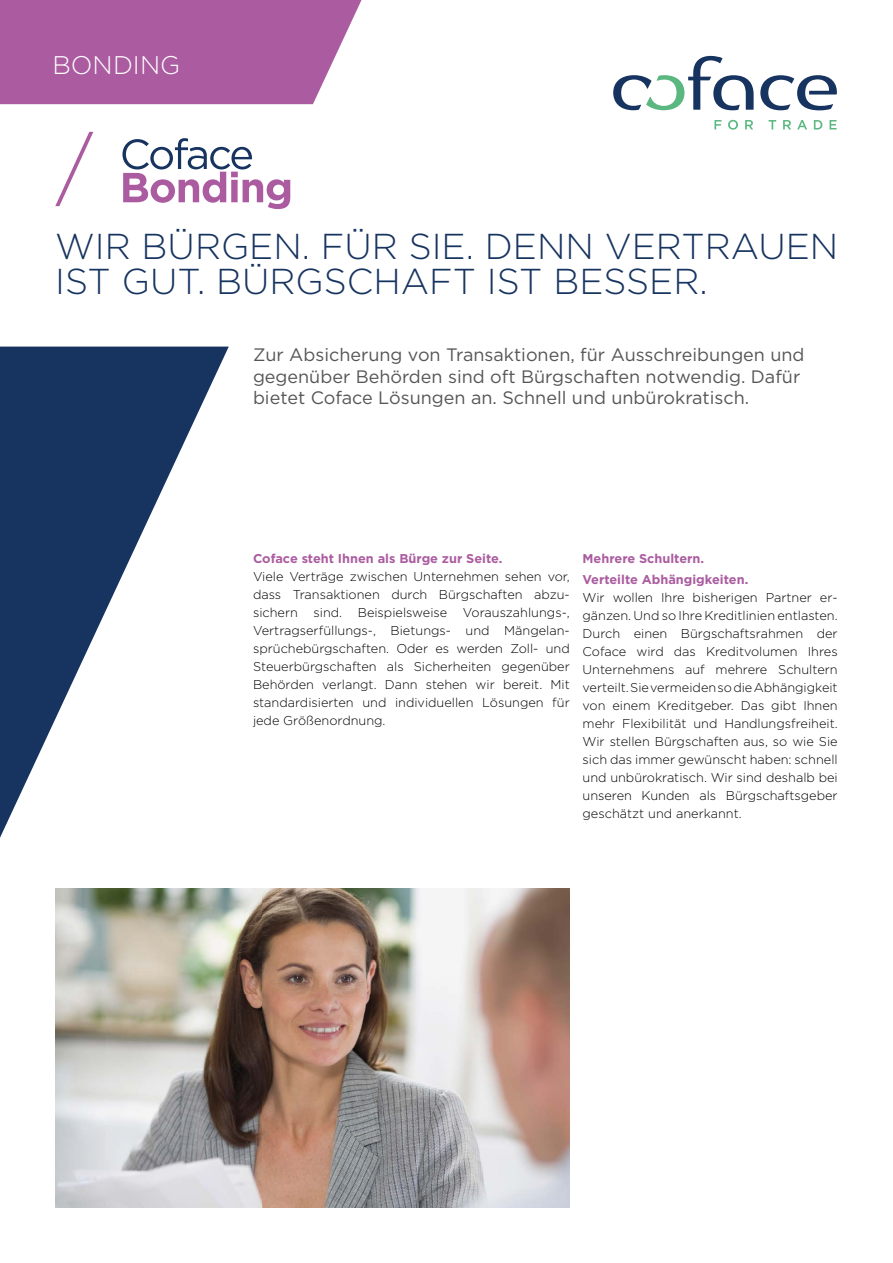
<style>
.page{position:relative;width:893px;height:1263px;background:#fff}
.page>*{position:absolute;margin:0;border:0;box-sizing:border-box;transform-origin:0 0}
.t1{font:300 36px/34.5px "Gotham";color:#173460}
.t2{font:300 25.5px "Gotham";letter-spacing:.005em;color:#fff}
.t3{font:18px/21.6px "Gotham";color:#565655}
.t4{font:300 12.75px/18px "Gotham";color:#000;text-align:justify}
.t5{font:700 12.75px/21px "Gotham";color:#ab5ca0}
</style>
<div class="page">
<div style="left:0;top:0;width:361px;height:104px;background:#ab5ca0"></div>
<img style="left:55px;top:889px;width:515px;height:319px">
<svg style="left:0;top:347px;width:229px;height:491px"></svg>
<svg style="left:55px;top:132px;width:38px;height:74px"></svg>
<svg style="left:122px;top:138px;width:168px;height:71px"></svg>
<svg style="left:760px;top:75px;width:77px;height:35px"></svg>
<svg style="left:613px;top:56px;width:141px;height:54px"></svg>
<svg style="left:714px;top:120px;width:7px;height:9px"></svg>
<svg style="left:728px;top:120px;width:10px;height:10px"></svg>
<svg style="left:745px;top:120px;width:8px;height:9px"></svg>
<svg style="left:769px;top:120px;width:7px;height:9px"></svg>
<svg style="left:783px;top:120px;width:8px;height:9px"></svg>
<svg style="left:797px;top:120px;width:10px;height:9px"></svg>
<svg style="left:814px;top:120px;width:8px;height:9px"></svg>
<svg style="left:829px;top:120px;width:8px;height:9px"></svg>
<h2 class="t2" style="left:53px;top:48px;width:129px">BONDING</h2>
<h1 class="t1" style="left:55px;top:228px;width:785px">WIR BÜRGEN. FÜR SIE. DENN VERTRAUEN<br>IST GUT. BÜRGSCHAFT IST BESSER.</h1>
<h3 class="t3" style="left:253px;top:343px;width:553px">Zur Absicherung von Transaktionen, für Ausschreibungen und gegenüber Behörden sind oft Bürgschaften notwendig. Dafür bietet Coface Lösungen an. Schnell und unbürokratisch.</h3>
<p class="t5" style="left:253px;top:548px;width:251px">Coface steht Ihnen als Bürge zur Seite.</p>
<p class="t4" style="left:253px;top:567px;width:318px">Viele Verträge zwischen Unternehmen sehen vor, dass Transaktionen durch Bürgschaften abzu&shy;sichern sind. Beispielsweise Vorauszahlungs-, Ver tragserfüllungs-, Bietungs- und Mängelan&shy;sprüche bürgschaften. Oder es werden Zoll- und Steuerbürgschaften als Sicherheiten gegenüber Behörden verlangt. Dann stehen wir bereit. Mit standardisierten und individuellen Lösungen für jede Größenordnung.</p>
<p class="t5" style="left:583px;top:548px;width:167px">Mehrere Schultern.<br>Verteilte Abhängigkeiten.</p>
<p class="t4" style="left:583px;top:588px;width:257px">Wir wollen Ihre bisherigen Partner er&shy;gänzen. Und so Ihre Kreditlinien entlasten.<br>Durch einen Bürgschaftsrahmen der Coface wird das Kreditvolumen Ihres Unternehmens auf mehrere Schultern verteilt. Sie vermeiden so die Abhängigkeit von einem Kreditgeber. Das gibt Ihnen mehr Flexibilität und Handlungsfreiheit.<br>Wir stellen Bürgschaften aus, so wie Sie sich das immer gewünscht haben: schnell und unbürokratisch. Wir sind deshalb bei unseren Kunden als Bürgschaftsgeber geschätzt und anerkannt.</p>
</div>
